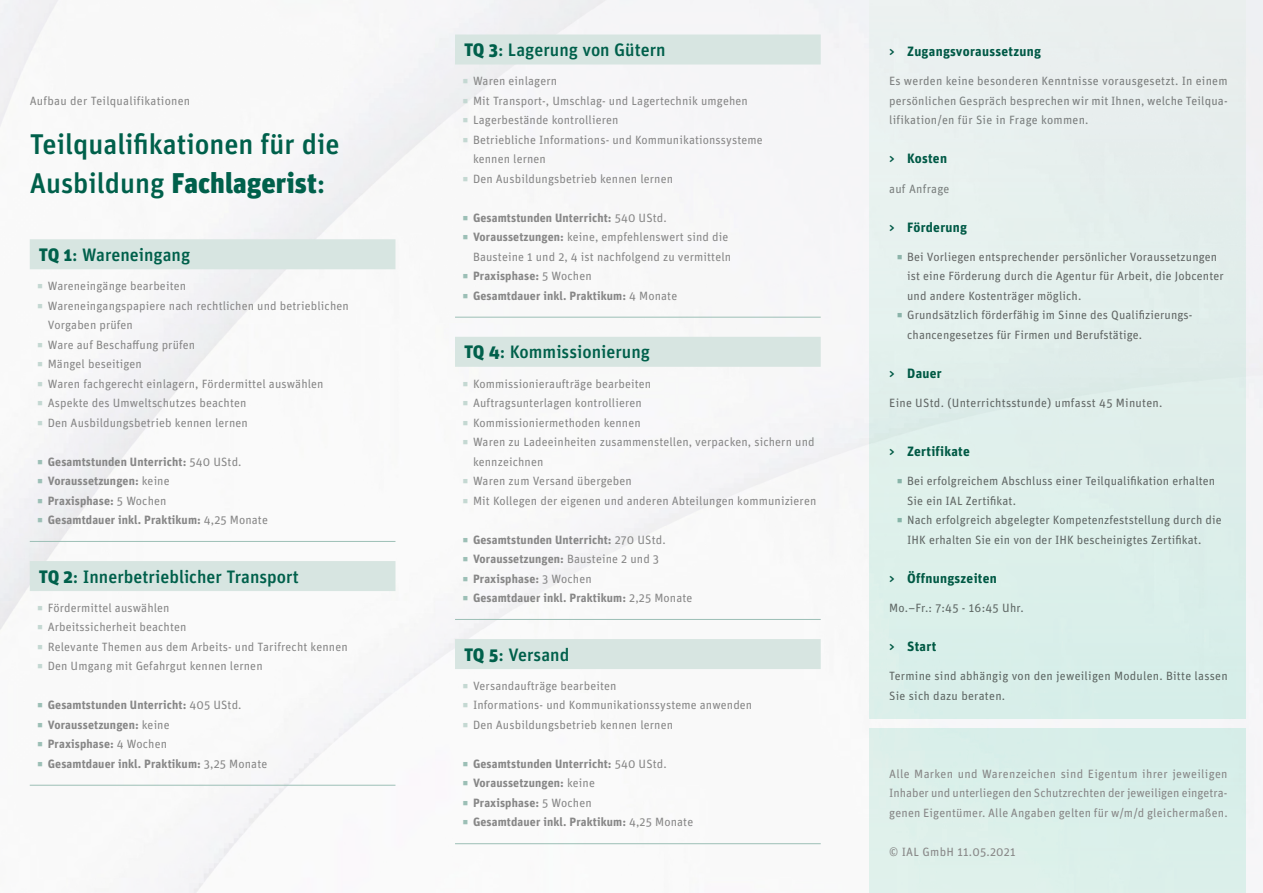
<style>
.page{position:relative;width:1263px;height:893px;background:#fff}
.page>*{position:absolute;margin:0;border:0;box-sizing:border-box;transform-origin:0 0}
.t1{font:500 28.5px/39px "Unit OT";color:#00604b}
.t2{font:500 18px "Unit OT";color:#00604b}
.t3{font:700 13.5px "Unit OT";letter-spacing:.02em;color:#00604b}
.t4{font:12px/19.5px "Unit OT";letter-spacing:.01em;color:#878787}
.t5{font:12px/19.5px "Unit OT";letter-spacing:.01em;color:#706f6f}
.t6{font:700 12px "Unit OT";letter-spacing:.01em;color:#878787}
.s1{font-weight:900}
.s2{color:#c4d8d2}
.s3{font-weight:400;color:#9cbfb6}
.s4{font-weight:400}
.s5{color:#9cbfb6}
.s6{font-weight:700}
.s7{font-weight:500}
</style>
<div class="page">
<div style="left:30px;top:239px;width:365px;height:30px;background:#d7e5e1"></div>
<hr style="left:30px;top:541px;width:365px;height:1px;background:#9cbfb6">
<div style="left:30px;top:561px;width:365px;height:30px;background:#d7e5e1"></div>
<hr style="left:30px;top:785px;width:365px;height:1px;background:#9cbfb6">
<div style="left:455px;top:35px;width:366px;height:30px;background:#d7e5e1"></div>
<hr style="left:455px;top:317px;width:366px;height:1px;background:#9cbfb6">
<div style="left:455px;top:337px;width:366px;height:30px;background:#d7e5e1"></div>
<hr style="left:455px;top:619px;width:366px;height:1px;background:#9cbfb6">
<div style="left:455px;top:639px;width:366px;height:30px;background:#d7e5e1"></div>
<hr style="left:455px;top:843px;width:366px;height:1px;background:#9cbfb6">
<div style="left:870px;top:0;width:376px;height:719px;background:#e0efeb"></div>
<div style="left:870px;top:729px;width:376px;height:164px;background:#daefea"></div>
<p class="t4" style="left:30px;top:91px;width:162px">Aufbau der Teilqualifikationen</p>
<h1 class="t1" style="left:30px;top:124px;width:311px">Teilqualifikationen für die<br>Ausbildung <span class="s1">Fachlagerist</span>:</h1>
<h2 class="t2" style="left:39px;top:244px;width:153px"><span class="s1">TQ 1</span>: Wareneingang</h2>
<p class="t4" style="left:37px;top:276px;width:150px"><span class="s2">▪</span> Wareneingänge bearbeiten</p>
<p class="t4" style="left:48px;top:296px;width:303px;text-indent:-11px"><span class="s2">▪</span> Wareneingangspapiere nach rechtlichen und betrieblichen<br>Vorgaben prüfen</p>
<p class="t4" style="left:37px;top:335px;width:159px"><span class="s2">▪</span> Ware auf Beschaffung prüfen</p>
<p class="t4" style="left:37px;top:354px;width:106px"><span class="s2">▪</span> Mängel beseitigen</p>
<p class="t4" style="left:37px;top:374px;width:288px"><span class="s2">▪</span> Waren fachgerecht einlagern, Fördermittel auswählen</p>
<p class="t4" style="left:37px;top:393px;width:211px"><span class="s2">▪</span> Aspekte des Umweltschutzes beachten</p>
<p class="t4" style="left:37px;top:413px;width:212px"><span class="s2">▪</span> Den Ausbildungsbetrieb kennen lernen</p>
<p class="t6" style="left:37px;top:454px;width:206px"><span class="s3">▪</span> Gesamtstunden Unterricht: <span class="s4">540 UStd.</span></p>
<p class="t6" style="left:37px;top:474px;width:134px"><span class="s3">▪</span> Voraussetzungen: <span class="s4">keine</span></p>
<p class="t6" style="left:37px;top:493px;width:131px"><span class="s3">▪</span> Praxisphase: <span class="s4">5 Wochen</span></p>
<p class="t6" style="left:37px;top:513px;width:232px"><span class="s3">▪</span> Gesamtdauer inkl. Praktikum: <span class="s4">4,25 Monate</span></p>
<h2 class="t2" style="left:39px;top:565px;width:262px"><span class="s1">TQ 2</span>: Innerbetrieblicher Transport</h2>
<p class="t4" style="left:37px;top:598px;width:134px"><span class="s2">▪</span> Fördermittel auswählen</p>
<p class="t4" style="left:37px;top:617px;width:151px"><span class="s2">▪</span> Arbeitssicherheit beachten</p>
<p class="t4" style="left:37px;top:637px;width:312px"><span class="s2">▪</span> Relevante Themen aus dem Arbeits- und Tarifrecht kennen</p>
<p class="t4" style="left:37px;top:656px;width:227px"><span class="s2">▪</span> Den Umgang mit Gefahrgut kennen lernen</p>
<p class="t6" style="left:37px;top:698px;width:206px"><span class="s3">▪</span> Gesamtstunden Unterricht: <span class="s4">405 UStd.</span></p>
<p class="t6" style="left:37px;top:717px;width:134px"><span class="s3">▪</span> Voraussetzungen: <span class="s4">keine</span></p>
<p class="t6" style="left:37px;top:737px;width:131px"><span class="s3">▪</span> Praxisphase: <span class="s4">4 Wochen</span></p>
<p class="t6" style="left:37px;top:756px;width:232px"><span class="s3">▪</span> Gesamtdauer inkl. Praktikum: <span class="s4">3,25 Monate</span></p>
<h2 class="t2" style="left:464px;top:39px;width:203px"><span class="s1">TQ 3</span>: Lagerung von Gütern</h2>
<p class="t4" style="left:462px;top:71px;width:96px"><span class="s2">▪</span> Waren einlagern</p>
<p class="t4" style="left:462px;top:91px;width:287px"><span class="s2">▪</span> Mit Transport-, Umschlag- und Lagertechnik umgehen</p>
<p class="t4" style="left:462px;top:110px;width:157px"><span class="s2">▪</span> Lagerbestände kontrollieren</p>
<p class="t4" style="left:473px;top:130px;width:291px;text-indent:-10px"><span class="s2">▪</span> Betriebliche Informations- und Kommunikationssysteme kennen lernen</p>
<p class="t4" style="left:462px;top:169px;width:212px"><span class="s2">▪</span> Den Ausbildungsbetrieb kennen lernen</p>
<p class="t6" style="left:462px;top:210px;width:206px"><span class="s3">▪</span> Gesamtstunden Unterricht: <span class="s4">540 UStd.</span></p>
<p class="t4" style="left:462px;top:227px;width:270px;text-align:right"><span class="s5">▪</span> <span class="s6">Voraussetzungen:</span> keine, empfehlenswert sind die<br>Bausteine 1 und 2, 4 ist nachfolgend zu vermitteln</p>
<p class="t6" style="left:462px;top:269px;width:131px"><span class="s3">▪</span> Praxisphase: <span class="s4">5 Wochen</span></p>
<p class="t6" style="left:462px;top:288px;width:216px"><span class="s3">▪</span> Gesamtdauer inkl. Praktikum: <span class="s4">4 Monate</span></p>
<h2 class="t2" style="left:464px;top:341px;width:187px"><span class="s1">TQ 4</span>: Kommissionierung</h2>
<p class="t4" style="left:462px;top:374px;width:190px"><span class="s2">▪</span> Kommissionieraufträge bearbeiten</p>
<p class="t4" style="left:462px;top:393px;width:181px"><span class="s2">▪</span> Auftragsunterlagen kontrollieren</p>
<p class="t4" style="left:462px;top:413px;width:180px"><span class="s2">▪</span> Kommissioniermethoden kennen</p>
<p class="t4" style="left:473px;top:432px;width:343px;text-indent:-10px"><span class="s2">▪</span> Waren zu Ladeeinheiten zusammenstellen, verpacken, sichern und kennzeichnen</p>
<p class="t4" style="left:462px;top:471px;width:171px"><span class="s2">▪</span> Waren zum Versand übergeben</p>
<p class="t4" style="left:462px;top:491px;width:355px"><span class="s2">▪</span> Mit Kollegen der eigenen und anderen Abteilungen kommunizieren</p>
<p class="t6" style="left:462px;top:532px;width:205px"><span class="s3">▪</span> Gesamtstunden Unterricht: <span class="s4">270 UStd.</span></p>
<p class="t6" style="left:462px;top:552px;width:198px"><span class="s3">▪</span> Voraussetzungen: <span class="s4">Bausteine 2 und 3</span></p>
<p class="t6" style="left:462px;top:571px;width:131px"><span class="s3">▪</span> Praxisphase: <span class="s4">3 Wochen</span></p>
<p class="t6" style="left:462px;top:591px;width:231px"><span class="s3">▪</span> Gesamtdauer inkl. Praktikum: <span class="s4">2,25 Monate</span></p>
<h2 class="t2" style="left:464px;top:643px;width:107px"><span class="s1">TQ 5</span>: Versand</h2>
<p class="t4" style="left:462px;top:676px;width:155px"><span class="s2">▪</span> Versandaufträge bearbeiten</p>
<p class="t4" style="left:462px;top:695px;width:291px"><span class="s2">▪</span> Informations- und Kommunikationssysteme anwenden</p>
<p class="t4" style="left:462px;top:715px;width:212px"><span class="s2">▪</span> Den Ausbildungsbetrieb kennen lernen</p>
<p class="t6" style="left:462px;top:756px;width:206px"><span class="s3">▪</span> Gesamtstunden Unterricht: <span class="s4">540 UStd.</span></p>
<p class="t6" style="left:462px;top:776px;width:134px"><span class="s3">▪</span> Voraussetzungen: <span class="s4">keine</span></p>
<p class="t6" style="left:462px;top:795px;width:131px"><span class="s3">▪</span> Praxisphase: <span class="s4">5 Wochen</span></p>
<p class="t6" style="left:462px;top:815px;width:232px"><span class="s3">▪</span> Gesamtdauer inkl. Praktikum: <span class="s4">4,25 Monate</span></p>
<p class="t3" style="left:889px;top:43px;width:153px"><span class="s7">&gt;</span> Zugangsvoraussetzung</p>
<p class="t4" style="left:889px;top:71px;width:340px;text-align:justify">Es werden keine besonderen Kenntnisse vorausgesetzt. In einem persönlichen Gespräch besprechen wir mit Ihnen, welche Teilqua&shy;lifikation/en für Sie in Frage kommen.</p>
<p class="t3" style="left:889px;top:150px;width:59px"><span class="s7">&gt;</span> Kosten</p>
<p class="t4" style="left:889px;top:179px;width:62px">auf Anfrage</p>
<p class="t3" style="left:889px;top:219px;width:79px"><span class="s7">&gt;</span> Förderung</p>
<p class="t5" style="left:907px;top:247px;width:318px;text-indent:-10px"><span class="s5">▪</span> Bei Vorliegen entsprechender persönlicher Voraussetzungen ist eine Förderung durch die Agentur für Arbeit, die Jobcenter und andere Kostenträger möglich.</p>
<p class="t5" style="left:907px;top:305px;width:287px;text-indent:-10px"><span class="s5">▪</span> Grundsätzlich förderfähig im Sinne des Qualifizierungs&shy;chancengesetzes für Firmen und Berufstätige.</p>
<p class="t3" style="left:889px;top:365px;width:54px"><span class="s7">&gt;</span> Dauer</p>
<p class="t5" style="left:889px;top:393px;width:275px">Eine UStd. (Unterrichtsstunde) umfasst 45 Minuten.</p>
<p class="t3" style="left:889px;top:443px;width:82px"><span class="s7">&gt;</span> Zertifikate</p>
<p class="t5" style="left:907px;top:471px;width:310px;text-indent:-10px"><span class="s5">▪</span> Bei erfolgreichem Abschluss einer Teilqualifikation erhalten<br>Sie ein IAL Zertifikat.</p>
<p class="t5" style="left:907px;top:510px;width:316px;text-indent:-10px"><span class="s5">▪</span> Nach erfolgreich abgelegter Kompetenzfeststellung durch die<br>IHK erhalten Sie ein von der IHK bescheinigtes Zertifikat.</p>
<p class="t3" style="left:889px;top:570px;width:109px"><span class="s7">&gt;</span> Öffnungszeiten</p>
<p class="t5" style="left:889px;top:598px;width:136px">Mo.–Fr.: 7:45 - 16:45 Uhr.</p>
<p class="t3" style="left:889px;top:638px;width:49px"><span class="s7">&gt;</span> Start</p>
<p class="t5" style="left:889px;top:666px;width:340px">Termine sind abhängig von den jeweiligen Modulen. Bitte lassen<br>Sie sich dazu beraten.</p>
<p class="t4" style="left:889px;top:764px;width:340px;text-align:justify">Alle Marken und Warenzeichen sind Eigentum ihrer jeweiligen Inhaber und unterliegen den Schutzrechten der jeweiligen eingetra&shy;genen Eigentümer. Alle Angaben gelten für w/m/d gleichermaßen.</p>
<p class="t4" style="left:889px;top:842px;width:128px">© IAL GmbH 11.05.2021</p>
</div>
